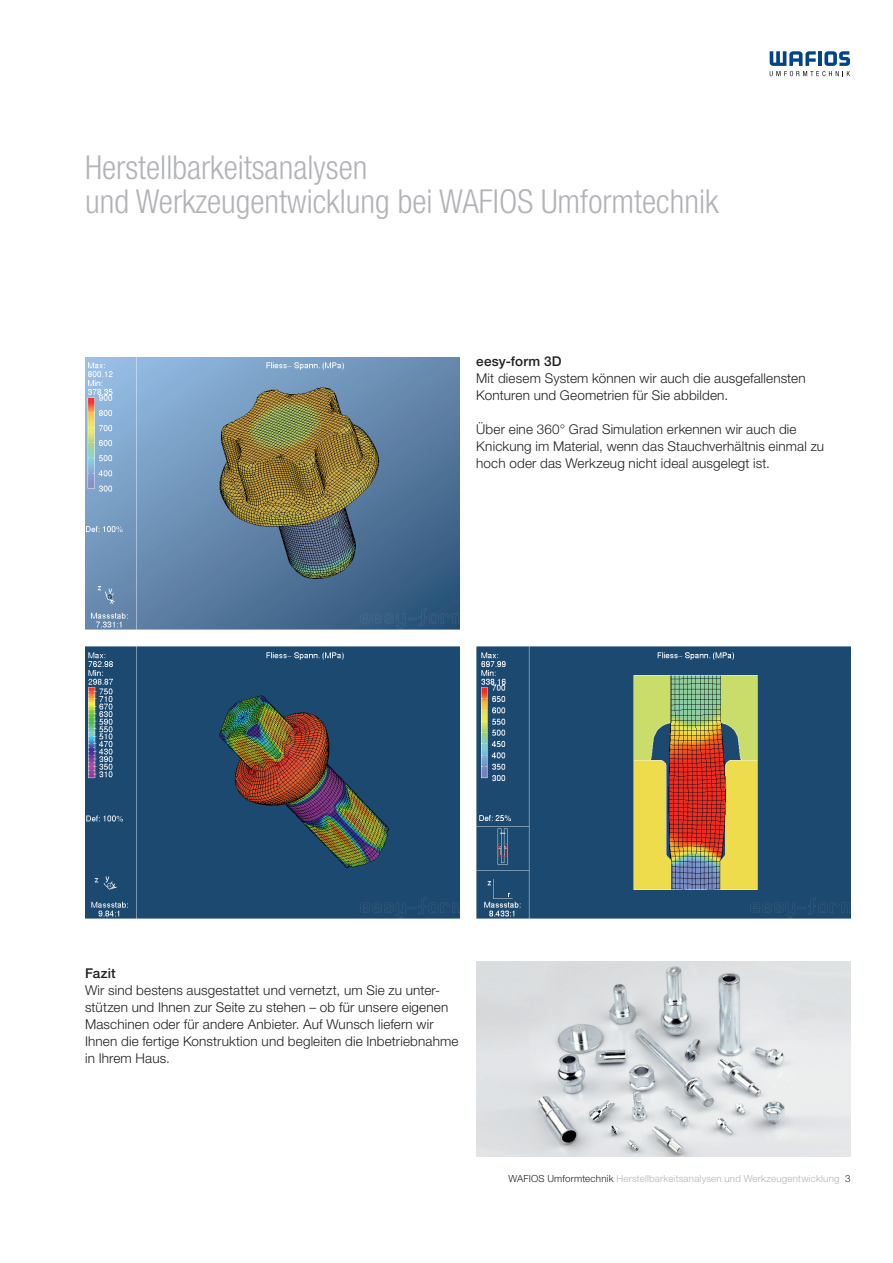
<style>
.page{position:relative;width:893px;height:1263px;background:#fff}
.page>*{position:absolute;margin:0;border:0;box-sizing:border-box;transform-origin:0 0}
.t1{font:300 condensed 33px/34px "Helvetica Neue LT Pro";color:#b2b3b7}
.t2{font:300 13.5px/17px "Helvetica Neue LT";letter-spacing:.01em;color:#231f20}
.t3{font:500 13.5px "Helvetica Neue LT Pro";letter-spacing:.015em;color:#231f20}
.t4{font:300 9.75px "Helvetica Neue LT";letter-spacing:.02em;color:#b2b3b7}
.s1{color:#231f20}
.s2{font-family:"Helvetica Neue LT Pro";color:#231f20}
</style>
<div class="page">
<svg style="left:770px;top:51px;width:80px;height:25px"></svg>
<img style="left:476px;top:961px;width:374px;height:196px">
<img style="left:85px;top:646px;width:374px;height:272px">
<img style="left:85px;top:357px;width:374px;height:272px">
<img style="left:476px;top:646px;width:374px;height:272px">
<h1 class="t1" style="left:85px;top:150px;width:635px">Herstellbarkeitsanalysen<br>und Werkzeugentwicklung bei Wafios Umformtechnik</h1>
<p class="t3" style="left:476px;top:353px;width:87px">eesy-form 3D</p>
<p class="t2" style="left:476px;top:369px;width:331px">Mit diesem System können wir auch die ausgefallensten<br>Konturen und Geometrien für Sie abbilden.</p>
<p class="t2" style="left:476px;top:420px;width:349px">Über eine 360° Grad Simulation erkennen wir auch die<br>Knickung im Material, wenn das Stauchverhältnis einmal zu hoch oder das Werkzeug nicht ideal ausgelegt ist.</p>
<p class="t3" style="left:85px;top:965px;width:32px">Fazit</p>
<p class="t2" style="left:85px;top:981px;width:375px">Wir sind bestens ausgestattet und vernetzt, um Sie zu unter&shy;stützen und Ihnen zur Seite zu stehen – ob für unsere eigenen Maschinen oder für andere Anbieter. Auf Wunsch liefern wir Ihnen die fertige Konstruktion und begleiten die Inbetriebnahme in Ihrem Haus.</p>
<p class="t4" style="left:508px;top:1173px;width:344px"><span class="s1">WAFIOS Umformtechnik</span> Herstellbarkeitsanalysen und Werkzeugentwicklung <span class="s2">3</span></p>
</div>
